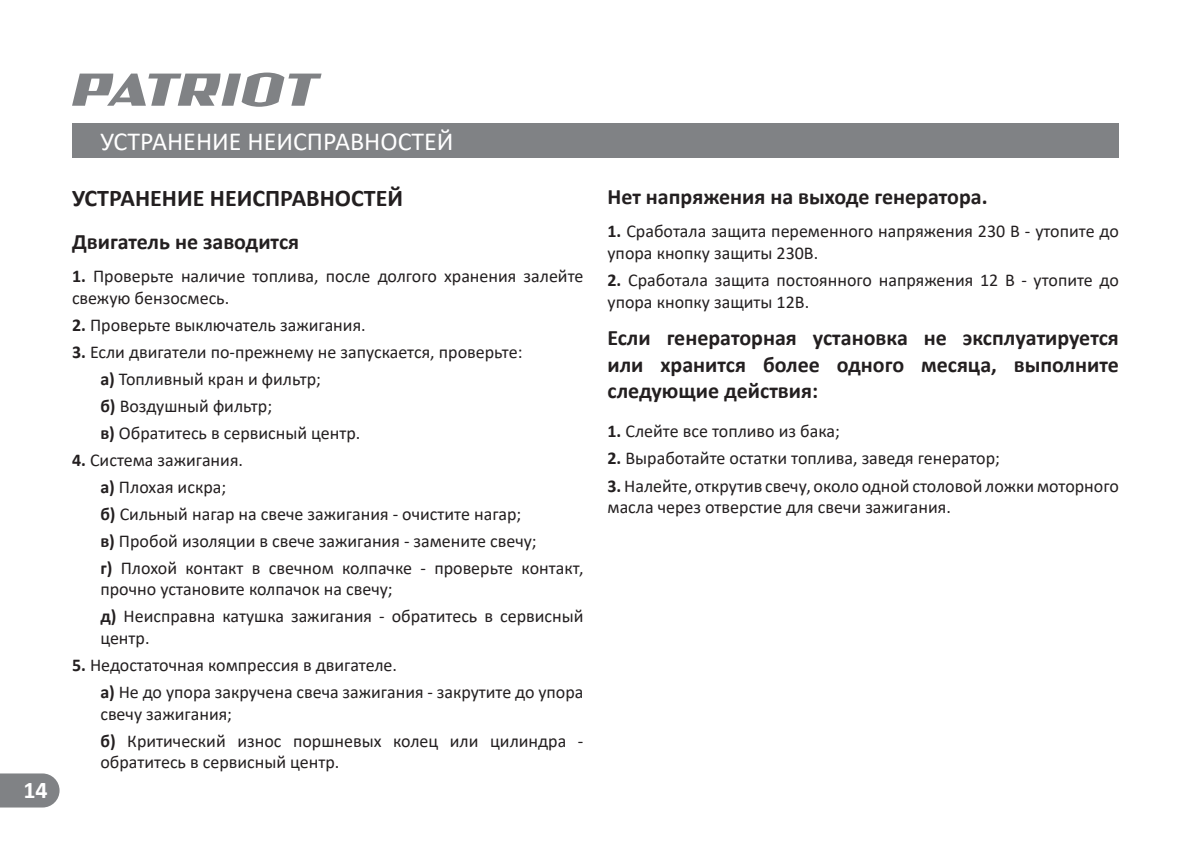
<style>
.page{position:relative;width:1191px;height:843px;background:#fff}
.page>*{position:absolute;margin:0;border:0;box-sizing:border-box;transform-origin:0 0}
.t1{font:26px "Calibri";color:#fff}
.t2{font:700 24px "Calibri";color:#231f20}
.t3{font:700 24px "Calibri";color:#fff}
.t4{font:700 22px/26.4px "Calibri";color:#231f20;text-align:justify}
.t5{font:18px/27px "Calibri";color:#231f20}
.s1{font-weight:700}
</style>
<div class="page">
<svg style="left:72px;top:72px;width:249px;height:35px"></svg>
<div style="left:72px;top:123px;width:1047px;height:34px;background:#808285"></div>
<svg style="left:0;top:773px;width:60px;height:34px;background:#8a8b8e"></svg>
<h2 class="t3" style="left:23px;top:773px;width:26px">14</h2>
<h1 class="t1" style="left:100px;top:123px;width:355px">УСТРАНЕНИЕ НЕИСПРАВНОСТЕЙ</h1>
<h2 class="t2" style="left:72px;top:181px;width:332px">УСТРАНЕНИЕ НЕИСПРАВНОСТЕЙ</h2>
<p class="t4" style="left:72px;top:228px;width:229px">Двигатель не заводится</p>
<p class="t5" style="left:72px;top:265px;width:513px;line-height:21.6px"><span class="s1">1.</span> Проверьте наличие топлива, после долгого хранения залейте свежую бензосмесь.</p>
<p class="t5" style="left:72px;top:311px;width:295px"><span class="s1">2.</span> Проверьте выключатель зажигания.</p>
<p class="t5" style="left:100px;top:338px;width:424px;text-indent:-28px"><span class="s1">3.</span> Если двигатели по-прежнему не запускается, проверьте: <span class="s1">а)</span> Топливный кран и фильтр;<br><span class="s1">б)</span> Воздушный фильтр;<br><span class="s1">в)</span> Обратитесь в сервисный центр.</p>
<p class="t5" style="left:100px;top:445px;width:484px;text-indent:-28px"><span class="s1">4.</span> Система зажигания.<br><span class="s1">а)</span> Плохая искра;<br><span class="s1">б)</span> Сильный нагар на свече зажигания - очистите нагар;<br><span class="s1">в)</span> Пробой изоляции в свече зажигания - замените свечу;<br><span class="s1">г)</span> Плохой контакт в свечном колпачке - проверьте контакт,</p>
<p class="t5" style="left:100px;top:575px;width:484px">прочно установите колпачок на свечу;<br><span class="s1">д)</span> Неисправна катушка зажигания - обратитесь в сервисный</p>
<p class="t5" style="left:100px;top:624px;width:51px">центр.</p>
<p class="t5" style="left:100px;top:651px;width:484px;text-indent:-28px"><span class="s1">5.</span> Недостаточная компрессия в двигателе.<br><span class="s1">а)</span> Не до упора закручена свеча зажигания - закрутите до упора</p>
<p class="t5" style="left:100px;top:699px;width:484px">свечу зажигания;<br><span class="s1">б)</span> Критический износ поршневых колец или цилиндра -</p>
<p class="t5" style="left:100px;top:748px;width:240px">обратитесь в сервисный центр.</p>
<p class="t4" style="left:607px;top:183px;width:382px">Нет напряжения на выходе генератора.</p>
<p class="t5" style="left:607px;top:220px;width:513px;line-height:21.6px"><span class="s1">1.</span> Сработала защита переменного напряжения 230 В - утопите до упора кнопку защиты 230В.</p>
<p class="t5" style="left:607px;top:269px;width:513px;line-height:21.6px"><span class="s1">2.</span> Сработала защита постоянного напряжения 12 В - утопите до упора кнопку защиты 12В.</p>
<p class="t4" style="left:607px;top:324px;width:513px">Если генераторная установка не эксплуатируется или хранится более одного месяца, выполните следующие действия:</p>
<p class="t5" style="left:607px;top:417px;width:234px"><span class="s1">1.</span> Слейте все топливо из бака;</p>
<p class="t5" style="left:607px;top:444px;width:513px"><span class="s1">2.</span> Выработайте остатки топлива, заведя генератор;<br><span class="s1">3.</span>Налейте, открутив свечу, около одной столовой ложкимоторного</p>
<p class="t5" style="left:607px;top:493px;width:345px">масла через отверстие для свечи зажигания.</p>
</div>
